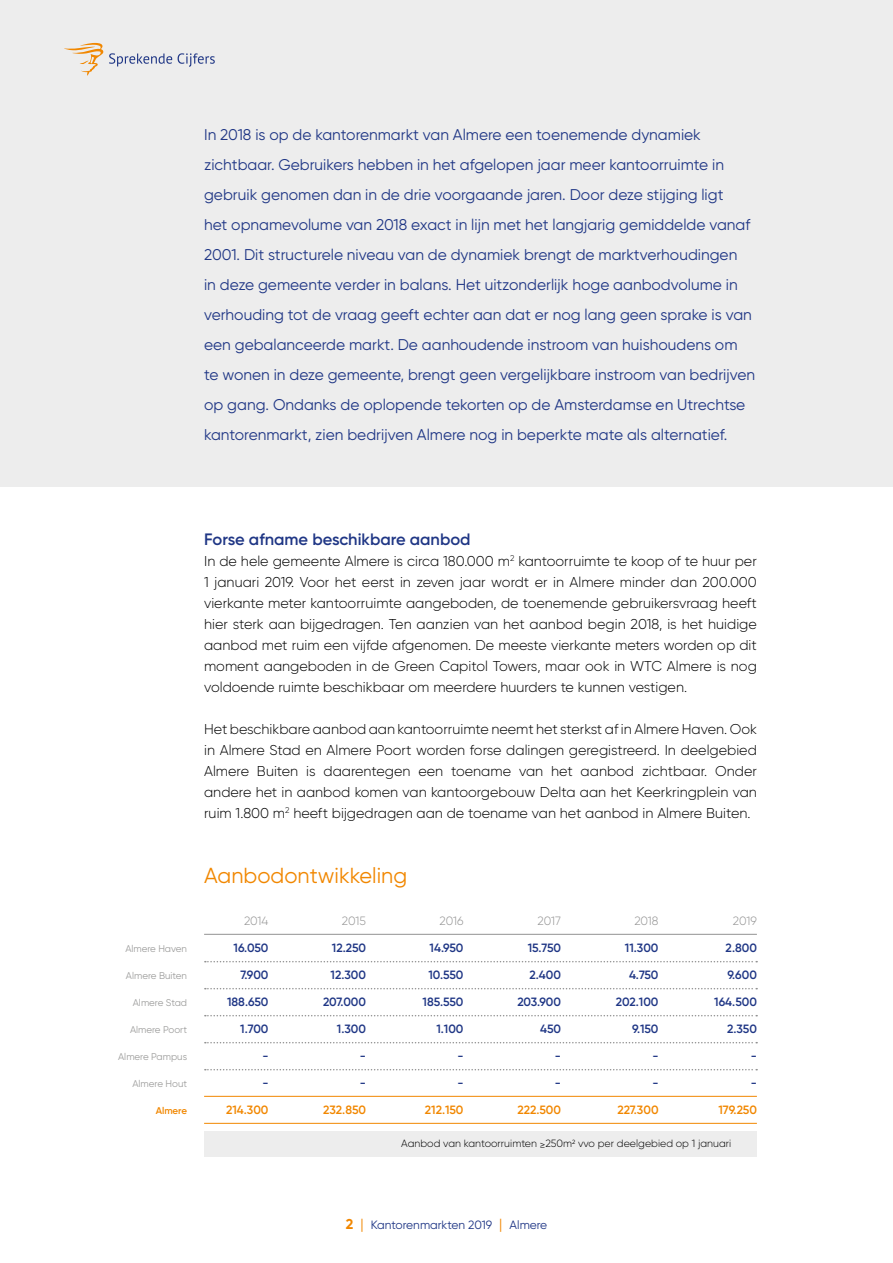
<style>
.page{position:relative;width:893px;height:1263px;background:#fff}
.page>*{position:absolute;margin:0;border:0;box-sizing:border-box;transform-origin:0 0}
.t1{font:21.75px "Gilroy";color:#f18700}
.t2{font:600 16.5px "Gilroy";color:#1f3685}
.t3{font:15.6px/30px "Gilroy";color:#1f3685}
.t4{font:300 14.25px/21px "Gilroy";color:#000;text-align:justify}
.t5{font:600 12px "Gilroy";color:#1f3685}
.t6{font:600 12px "Gilroy";color:#f18700}
.t7{font:12px "Gilroy";color:#1f3685}
.t8{font:300 12px "Gilroy";letter-spacing:-.01em;color:#929292}
.t9{font:300 10.5px "Gilroy";color:#000}
.t10{font:9.75px "Gilroy";color:#9d9d9c}
.t11{font:600 9.75px "Gilroy";color:#f18700}
.s1{font-weight:700;font-size:14.25px;color:#f18700}
.s2{font-size:14.25px;color:#f18700}
</style>
<div class="page">
<div style="left:0;top:0;width:893px;height:486px;background:#ededed"></div>
<div style="left:204px;top:1131px;width:553px;height:26px;background:#ededed"></div>
<hr style="left:204px;top:934px;width:553px;height:1px;background:#929292">
<svg style="left:205px;top:961px;width:552px;height:1px"></svg>
<svg style="left:205px;top:988px;width:552px;height:1px"></svg>
<svg style="left:205px;top:1015px;width:552px;height:1px"></svg>
<svg style="left:205px;top:1042px;width:552px;height:1px"></svg>
<svg style="left:205px;top:1069px;width:552px;height:1px"></svg>
<hr style="left:204px;top:1096px;width:553px;height:1px;background:#f18700">
<hr style="left:204px;top:1123px;width:553px;height:1px;background:#f18700">
<svg style="left:64px;top:43px;width:108px;height:33px"></svg>
<svg style="left:178px;top:53px;width:37px;height:14px"></svg>
<p class="t3" style="left:204px;top:119px;width:553px">In 2018 is op de kantorenmarkt van Almere een toenemende dynamiek zichtbaar. Gebruikers hebben in het afgelopen jaar meer kantoorruimte in gebruik genomen dan in de drie voorgaande jaren. Door deze stijging ligt<br>het opnamevolume van 2018 exact in lijn met het langjarig gemiddelde vanaf 2001. Dit structurele niveau van de dynamiek brengt de marktverhoudingen<br>in deze gemeente verder in balans. Het uitzonderlijk hoge aanbodvolume in verhouding tot de vraag geeft echter aan dat er nog lang geen sprake is van een gebalanceerde markt. De aanhoudende instroom van huishoudens om te wonen in deze gemeente, brengt geen vergelijkbare instroom van bedrijven op gang. Ondanks de oplopende tekorten op de Amsterdamse en Utrechtse kantorenmarkt, zien bedrijven Almere nog in beperkte mate als alternatief.</p>
<p class="t2" style="left:204px;top:529px;width:268px">Forse afname beschikbare aanbod</p>
<p class="t4" style="left:204px;top:550px;width:554px">In de hele gemeente Almere is circa 180.000 m<sup>2</sup> kantoorruimte te koop of te huur per 1 januari 2019. Voor het eerst in zeven jaar wordt er in Almere minder dan 200.000 vierkante meter kantoorruimte aangeboden, de toenemende gebruikersvraag heeft hier sterk aan bijgedragen. Ten aanzien van het aanbod begin 2018, is het huidige aanbod met ruim een vijfde afgenomen. De meeste vierkante meters worden op dit moment aangeboden in de Green Capitol Towers, maar ook in WTC Almere is nog voldoende ruimte beschikbaar om meerdere huurders te kunnen vestigen.</p>
<p class="t4" style="left:204px;top:718px;width:554px">Het beschikbare aanbod aan kantoorruimte neemt het sterkst af in Almere Haven. Ook in Almere Stad en Almere Poort worden forse dalingen geregistreerd. In deelgebied Almere Buiten is daarentegen een toename van het aanbod zichtbaar. Onder andere het in aanbod komen van kantoorgebouw Delta aan het Keerkringplein van ruim 1.800 m<sup>2</sup> heeft bijgedragen aan de toename van het aanbod in Almere Buiten.</p>
<h1 class="t1" style="left:204px;top:862px;width:205px">Aanbodontwikkeling</h1>
<p class="t8" style="left:244px;top:914px;width:26px">2014</p>
<p class="t8" style="left:342px;top:914px;width:26px">2015</p>
<p class="t8" style="left:440px;top:914px;width:25px">2016</p>
<p class="t8" style="left:538px;top:914px;width:25px">2017</p>
<p class="t8" style="left:634px;top:914px;width:26px">2018</p>
<p class="t8" style="left:733px;top:914px;width:25px">2019</p>
<p class="t10" style="left:125px;top:943px;width:63px">Almere Haven</p>
<p class="t5" style="left:234px;top:941px;width:36px">16.050</p>
<p class="t5" style="left:332px;top:941px;width:36px">12.250</p>
<p class="t5" style="left:430px;top:941px;width:35px">14.950</p>
<p class="t5" style="left:528px;top:941px;width:35px">15.750</p>
<p class="t5" style="left:625px;top:941px;width:35px">11.300</p>
<p class="t5" style="left:726px;top:941px;width:33px">2.800</p>
<p class="t10" style="left:126px;top:970px;width:63px">Almere Buiten</p>
<p class="t5" style="left:241px;top:968px;width:29px">7.900</p>
<p class="t5" style="left:331px;top:968px;width:37px">12.300</p>
<p class="t5" style="left:428px;top:968px;width:37px">10.550</p>
<p class="t5" style="left:530px;top:968px;width:33px">2.400</p>
<p class="t5" style="left:629px;top:968px;width:31px">4.750</p>
<p class="t5" style="left:727px;top:968px;width:31px">9.600</p>
<p class="t10" style="left:133px;top:997px;width:56px">Almere Stad</p>
<p class="t5" style="left:227px;top:995px;width:43px">188.650</p>
<p class="t5" style="left:323px;top:995px;width:45px">207.000</p>
<p class="t5" style="left:423px;top:995px;width:42px">185.550</p>
<p class="t5" style="left:517px;top:995px;width:45px">203.900</p>
<p class="t5" style="left:616px;top:995px;width:44px">202.100</p>
<p class="t5" style="left:714px;top:995px;width:44px">164.500</p>
<p class="t10" style="left:130px;top:1024px;width:59px">Almere Poort</p>
<p class="t5" style="left:240px;top:1022px;width:30px">1.700</p>
<p class="t5" style="left:337px;top:1022px;width:31px">1.300</p>
<p class="t5" style="left:436px;top:1022px;width:29px">1.100</p>
<p class="t5" style="left:540px;top:1022px;width:22px">450</p>
<p class="t5" style="left:632px;top:1022px;width:28px">9.150</p>
<p class="t5" style="left:727px;top:1022px;width:31px">2.350</p>
<p class="t10" style="left:118px;top:1051px;width:70px">Almere Pampus</p>
<p class="t5" style="left:262px;top:1049px;width:8px">-</p>
<p class="t5" style="left:360px;top:1049px;width:8px">-</p>
<p class="t5" style="left:457px;top:1049px;width:8px">-</p>
<p class="t5" style="left:555px;top:1049px;width:8px">-</p>
<p class="t5" style="left:652px;top:1049px;width:8px">-</p>
<p class="t5" style="left:751px;top:1049px;width:8px">-</p>
<p class="t10" style="left:132px;top:1078px;width:56px">Almere Hout</p>
<p class="t5" style="left:262px;top:1076px;width:8px">-</p>
<p class="t5" style="left:360px;top:1076px;width:8px">-</p>
<p class="t5" style="left:457px;top:1076px;width:8px">-</p>
<p class="t5" style="left:555px;top:1076px;width:8px">-</p>
<p class="t5" style="left:652px;top:1076px;width:8px">-</p>
<p class="t5" style="left:751px;top:1076px;width:8px">-</p>
<p class="t11" style="left:156px;top:1105px;width:33px">Almere</p>
<p class="t6" style="left:226px;top:1103px;width:44px">214.300</p>
<p class="t6" style="left:323px;top:1103px;width:44px">232.850</p>
<p class="t6" style="left:425px;top:1103px;width:40px">212.150</p>
<p class="t6" style="left:517px;top:1103px;width:45px">222.500</p>
<p class="t6" style="left:617px;top:1103px;width:43px">227.300</p>
<p class="t6" style="left:718px;top:1103px;width:40px">179.250</p>
<p class="t9" style="left:401px;top:1137px;width:332px">Aanbod van kantoorruimten ≥250m<sup>2</sup> vvo per deelgebied op 1 januari</p>
<p class="t7" style="left:346px;top:1217px;width:203px"><span class="s1">2</span> <span class="s2">|</span> Kantorenmarkten 2019 <span class="s2">|</span> Almere</p>
</div>
